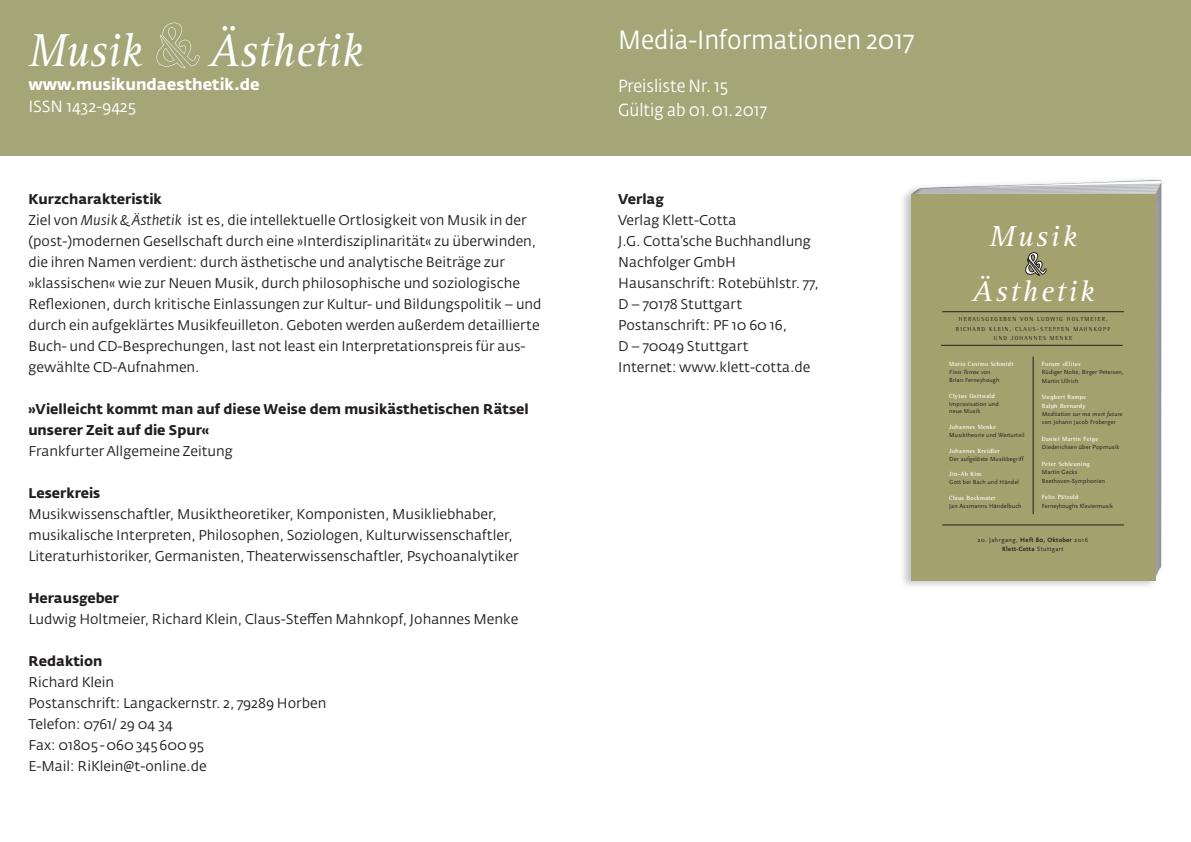
<style>
.page{position:relative;width:1191px;height:842px;background:#fff}
.page>*{position:absolute;margin:0;border:0;box-sizing:border-box;transform-origin:0 0}
.t1{font:italic 47.8px "Rotis Serif";color:#fff;scale:.92 1}
.t2{font:italic 30px/55.4px "Rotis Serif";letter-spacing:.085em;color:#fff;text-align:center}
.t3{font:26px "Fedra Sans Alt Std";color:#fff;scale:.92 1}
.t4{font:17.4px/23.8px "Fedra Sans Alt Std";color:#fff;scale:.92 1}
.t5{font:700 16px "Fedra Sans Alt Std";color:#fff}
.t6{font:16px "Fedra Sans Alt Std";color:#fff}
.t7{font:14px/21px "Fedra Sans Alt Std";color:#231f20}
.t8{font:700 14px/21px "Fedra Sans Alt Std";color:#231f20}
.t9{font:6.4px/9.2px "Scala Sans";letter-spacing:.06em;color:#231f20;text-align:center}
.t10{font:6.2px/7.8px "Scala Sans";letter-spacing:.02em;color:#231f20}
.t11{font:700 6.2px/8.4px "Rotis Semi Serif";letter-spacing:.04em;color:#fff}
.t12{font:italic 6.2px "Scala Sans";letter-spacing:.035em;color:#231f20}
.t13{font:5.8px/9.2px "Rotis Semi Serif";letter-spacing:.185em;color:#231f20;text-align:center}
.s1{font-weight:700}
.s2{font-style:italic}
</style>
<div class="page">
<div style="left:0;top:0;width:1191px;height:155px;background:#a4a677"></div>
<svg style="left:156px;top:23px;width:44px;height:45px"></svg>
<img style="left:911px;top:180px;width:250px;height:399px">
<div style="left:911px;top:194px;width:244px;height:386px;background:#a3a26e"></div>
<hr style="left:942px;top:311px;width:182px;height:1px;background:#231f20">
<hr style="left:941px;top:345px;width:181px;height:1px;background:#231f20">
<hr style="left:942px;top:525px;width:182px;height:1px;background:#231f20">
<svg style="left:1025px;top:252px;width:21px;height:23px"></svg>
<hr style="left:1032px;top:356px;width:1px;height:158px;background:#231f20">
<h1 class="t1" style="left:28px;top:23px;width:125px">Musik</h1>
<h1 class="t1" style="left:209px;top:23px;width:169px">Ästhetik</h1>
<h3 class="t3" style="left:618px;top:23px;width:323px">Media-Informationen 2017</h3>
<p class="t4" style="left:618px;top:74px;width:163px">Preisliste Nr. 15<br>Gültig ab 01. 01. 2017</p>
<p class="t5" style="left:28px;top:74px;width:233px">www.musikundaesthetik.de</p>
<p class="t6" style="left:28px;top:96px;width:109px">ISSN 1432-9425</p>
<p class="t7" style="left:28px;top:188px;width:515px"><span class="s1">Kurzcharakteristik<br></span>Ziel von <span class="s2">Musik &amp; Ästhetik</span> ist es, die intellektuelle Ortlosigkeit von Musik in der (post-)modernen Gesellschaft durch eine »Interdisziplinarität« zu überwinden, die ihren Namen verdient: durch ästhetische und analytische Beiträge zur »klassischen« wie zur Neuen Musik, durch philosophische und soziologische Reflexionen, durch kritische Einlassungen zur Kultur- und Bildungspolitik – und durch ein aufgeklärtes Musikfeuilleton. Geboten werden außerdem detaillierte Buch- und CD-Besprechungen, last not least ein Interpretationspreis für aus&shy;gewählte CD-Aufnahmen.</p>
<p class="t8" style="left:28px;top:398px;width:502px">»Vielleicht kommt man auf diese Weise dem musikästhetischen Rätsel unserer Zeit auf die Spur«</p>
<p class="t7" style="left:28px;top:440px;width:206px">Frankfurter Allgemeine Zeitung</p>
<p class="t8" style="left:28px;top:482px;width:74px">Leserkreis</p>
<p class="t7" style="left:28px;top:503px;width:492px">Musikwissenschaftler, Musiktheoretiker, Komponisten, Musikliebhaber, musikalische Interpreten, Philosophen, Soziologen, Kulturwissenschaftler,<br>Literaturhistoriker, Germanisten, Theaterwissenschaftler, Psychoanalytiker</p>
<p class="t8" style="left:28px;top:587px;width:92px">Herausgeber</p>
<p class="t7" style="left:28px;top:608px;width:491px">Ludwig Holtmeier, Richard Klein, Claus-Steffen Mahnkopf, Johannes Menke</p>
<p class="t8" style="left:28px;top:650px;width:76px">Redaktion</p>
<p class="t7" style="left:28px;top:671px;width:299px">Richard Klein<br>Postanschrift: Langackernstr. 2, 79289 Horben<br>Telefon: 0761/ 29 04 34<br>Fax: 01805 - 060 345 600 95<br>E-Mail: RiKlein@t-online.de</p>
<p class="t8" style="left:618px;top:188px;width:47px">Verlag</p>
<p class="t7" style="left:618px;top:209px;width:202px">Verlag Klett-Cotta<br>J.G. Cotta’sche Buchhandlung<br>Nachfolger GmbH<br>Hausanschrift: Rotebühlstr. 77,<br>D – 70178 Stuttgart<br>Postanschrift: PF 10 60 16,<br>D – 70049 Stuttgart<br>Internet: www.klett-cotta.de</p>
<h2 class="t2" style="left:972px;top:209px;width:124px">Musik<br>Ästhetik</h2>
<p class="t13" style="left:956px;top:315px;width:156px">HERAUSGEGEBEN VON LUDWIG HOLTMEIER,<br>RICHARD KLEIN, CLAUS-STEFFEN MAHNKOPF<br>UND JOHANNES MENKE</p>
<p class="t11" style="left:949px;top:360px;width:66px">Mario Cosimo Schmidt</p>
<p class="t10" style="left:949px;top:368px;width:52px"><span class="s2">Finis Terrae</span> von<br>Brian Ferneyhough</p>
<p class="t11" style="left:949px;top:391px;width:47px">Clytus Gottwald</p>
<p class="t10" style="left:949px;top:400px;width:51px">Improvisation und neue Musik</p>
<p class="t11" style="left:949px;top:423px;width:48px">Johannes Menke</p>
<p class="t10" style="left:949px;top:431px;width:77px">Musiktheorie und Werturteil</p>
<p class="t11" style="left:949px;top:446px;width:52px">Johannes Kreidler</p>
<p class="t10" style="left:949px;top:455px;width:76px">Der aufgelöste Musikbegriff</p>
<p class="t11" style="left:949px;top:470px;width:34px">Jin-Ah Kim</p>
<p class="t10" style="left:949px;top:478px;width:71px">Gott bei Bach und Händel</p>
<p class="t11" style="left:949px;top:494px;width:48px">Claus Bockmaier</p>
<p class="t10" style="left:949px;top:502px;width:74px">Jan Assmanns Händelbuch</p>
<p class="t11" style="left:1042px;top:360px;width:40px">Forum »Elite«</p>
<p class="t10" style="left:1042px;top:368px;width:83px;line-height:8.4px">Rüdiger Nolte, Birger Petersen,<br>Martin Ullrich</p>
<p class="t11" style="left:1042px;top:393px;width:46px">Siegbert Rampe<br>Ralph Bernardy</p>
<p class="t12" style="left:1042px;top:411px;width:82px">Meditation sur ma mort future</p>
<p class="t10" style="left:1042px;top:419px;width:75px">von Johann Jacob Froberger</p>
<p class="t11" style="left:1042px;top:435px;width:58px">Daniel Martin Feige</p>
<p class="t10" style="left:1042px;top:444px;width:79px">Diederichsen über Popmusik</p>
<p class="t11" style="left:1042px;top:460px;width:49px">Peter Schleuning</p>
<p class="t10" style="left:1042px;top:468px;width:65px;line-height:8.4px">Martin Gecks<br>Beethoven-Symphonien</p>
<p class="t11" style="left:1042px;top:493px;width:38px">Felix Pätzold</p>
<p class="t10" style="left:1042px;top:502px;width:72px">Ferneyhoughs Klaviermusik</p>
<p class="t9" style="left:977px;top:535px;width:112px">20. Jahrgang, <span class="s1">Heft 80, Oktober</span> 2016<br><span class="s1">Klett-Cotta</span> Stuttgart</p>
</div>
